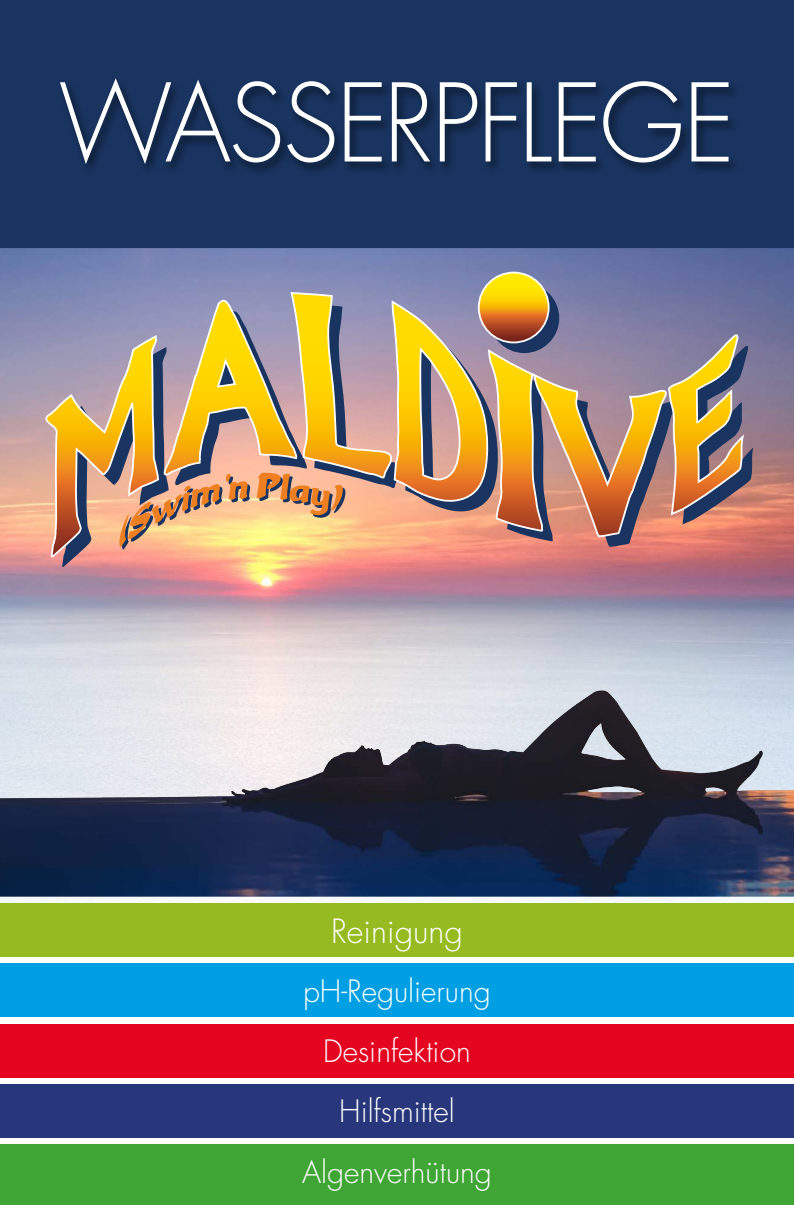
<style>
.page{position:relative;width:794px;height:1205px;background:#fff}
.page>*{position:absolute;margin:0;border:0;box-sizing:border-box;transform-origin:0 0}
.t1{font:300 105px "Futura";letter-spacing:-.025em;color:#fff}
.t2{font:300 32.5px "Futura";color:#fff}
.t3{font:300 30px/60.2px "Futura";color:#fff;text-align:center}
</style>
<div class="page">
<img style="left:0;top:248px;width:794px;height:716px">
<div style="left:0;top:0;width:794px;height:248px;background:#193460"></div>
<div style="left:57px;top:77px;width:683px;height:99px;background:#000;opacity:.5"></div>
<img style="left:0;top:690px;width:794px;height:206px">
<div style="left:0;top:964px;width:794px;height:53px;background:#009fe3"></div>
<div style="left:0;top:903px;width:794px;height:54px;background:#95bb20"></div>
<div style="left:0;top:1024px;width:794px;height:53px;background:#e40521"></div>
<div style="left:0;top:1084px;width:794px;height:53px;background:#28367b"></div>
<div style="left:0;top:1144px;width:794px;height:54px;background:#3fa535"></div>
<div style="left:0;top:1194px;width:794px;height:11px;background:#3fa535"></div>
<svg style="left:45px;top:101px;width:699px;height:478px;background:#847572"></svg>
<svg style="left:479px;top:273px;width:69px;height:69px;background:#e19d14"></svg>
<div style="left:478px;top:272px;width:71px;height:71px;border:2px solid #fff;border-radius:50%"></div>
<h1 class="t1" style="left:59px;top:56px;width:678px">WASSERPFLEGE</h1>
<p class="t2" style="left:331px;top:910px;width:133px">Reinigung</p>
<p class="t3" style="left:303px;top:961px;width:189px">pH-Regulierung</p>
<p class="t3" style="left:302px;top:1021px;width:191px">Desinfektion<br>Hilfsmittel<br>Algenverhütung</p>
</div>
